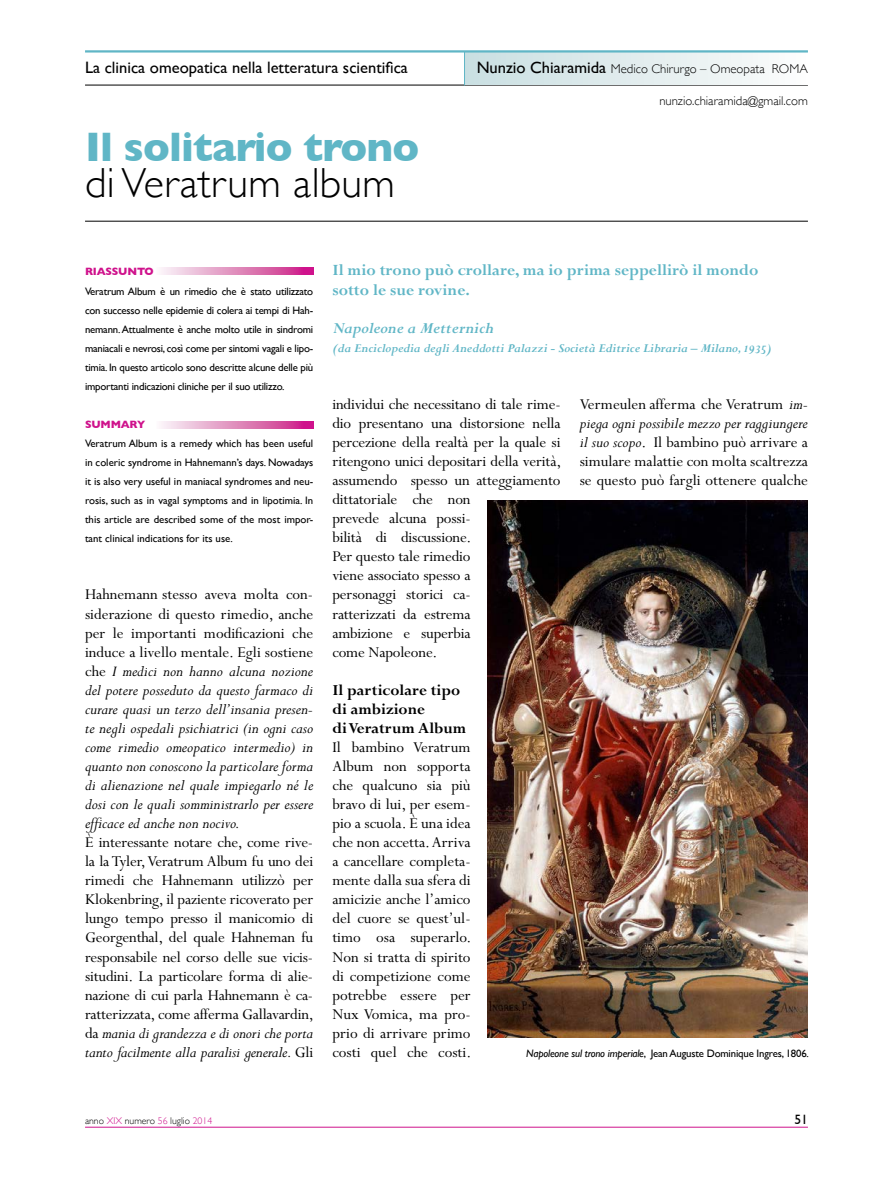
<style>
.page{position:relative;width:893px;height:1191px;background:#fff}
.page>*{position:absolute;margin:0;border:0;box-sizing:border-box;transform-origin:0 0}
.t1{font:700 42px "Gill Sans";letter-spacing:-.02em;color:#60b6c6}
.t2{font:300 42px "Gill Sans";letter-spacing:.01em;color:#000}
.t3{font:17.25px/19px "Perpetua Bold Os F";color:#60b6c6}
.t4{font:17.25px "Perpetua Bold Italic Os F";color:#60b6c6}
.t5{font:16.8px/19px "Perpetua";letter-spacing:-.01em;color:#000;text-align:justify}
.t6{font:italic 16.8px/19px "Perpetua";color:#000;text-align:justify}
.t7{font:700 16.8px/19px "Perpetua";color:#000}
.t8{font:16.5px "Gill Sans";color:#000}
.t9{font:13.5px "Perpetua Bold Italic Os F";color:#60b6c6}
.t10{font:13.5px "Gill Sans";color:#000}
.t11{font:300 12.75px "Gill Sans";color:#000}
.t12{font:10.8px/19px "Gill Sans";letter-spacing:-.015em;color:#000;text-align:justify}
.t13{font:700 10.8px "Gill Sans";letter-spacing:-.02em;color:#cf128c}
.t14{font:300 9.75px "Gill Sans";color:#000}
.s1{font-weight:400;font-size:16.5px}
.s2{font-style:normal}
.s3{font-style:italic}
.s4{color:#cf128c}
</style>
<div class="page">
<hr style="left:85px;top:1126px;width:723px;height:1px;background:#cf128c">
<hr style="left:85px;top:85px;width:723px;height:1px;background:#000">
<div style="left:464px;top:51px;width:343px;height:34px;background:linear-gradient(to right,#c9dee1,#fcfcfc)"></div>
<hr style="left:85px;top:50px;width:723px;height:3px;background:#60b6c6">
<hr style="left:464px;top:51px;width:1px;height:34px;background:#60b6c6">
<svg style="left:161px;top:267px;width:152px;height:7px"></svg>
<svg style="left:161px;top:421px;width:152px;height:8px"></svg>
<img style="left:488px;top:500px;width:320px;height:537px">
<hr style="left:85px;top:221px;width:723px;height:1px;background:#000">
<p class="t8" style="left:85px;top:58px;width:324px">La clinica omeopatica nella letteratura scientifica</p>
<p class="t11" style="left:477px;top:59px;width:333px"><span class="s1">Nunzio Chiaramida</span> Medico Chirurgo – Omeopata ROMA</p>
<h1 class="t1" style="left:85px;top:113px;width:336px">Il solitario trono</h1>
<h1 class="t2" style="left:85px;top:150px;width:311px">di Veratrum album</h1>
<p class="t11" style="left:659px;top:90px;width:150px">nunzio.chiaramida@gmail.com</p>
<p class="t13" style="left:85px;top:263px;width:70px">RIASSUNTO</p>
<p class="t12" style="left:85px;top:281px;width:230px">Veratrum Album è un rimedio che è stato utilizzato con successo nelle epidemie di colera ai tempi di Hah&shy;nemann. Attualmente è anche molto utile in sindromi maniacali e nevrosi, così come per sintomi vagali e lipo&shy;timia. In questo articolo sono descritte alcune delle più importanti indicazioni cliniche per il suo utilizzo.</p>
<p class="t13" style="left:85px;top:416px;width:62px">SUMMARY</p>
<p class="t12" style="left:85px;top:434px;width:230px">Veratrum Album is a remedy which has been useful in coleric syndrome in Hahnemann’s days. Nowadays it is also very useful in maniacal syndromes and neu&shy;rosis, such as in vagal symptoms and in lipotimia. In this article are described some of the most impor&shy;tant clinical indications for its use.</p>
<p class="t6" style="left:85px;top:585px;width:230px"><span class="s2">Hahnemann stesso aveva molta con&shy;siderazione di questo rimedio, anche per le importanti modificazioni che induce a livello mentale. Egli sostiene che</span> I medici non hanno alcuna nozione del potere posseduto da questo farmaco di curare quasi un terzo dell’insania presen&shy;te negli ospedali psichiatrici (in ogni caso come rimedio omeopatico intermedio) in quanto non conoscono la particolare forma di alienazione nel quale impiegarlo né le dosi con le quali somministrarlo per essere efficace ed anche non nocivo.</p>
<p class="t5" style="left:85px;top:833px;width:230px">È interessante notare che, come rive&shy;la la Tyler, Veratrum Album fu uno dei rimedi che Hahnemann utilizzò per Klokenbring, il paziente ricoverato per lungo tempo presso il manicomio di Georgenthal, del quale Hahneman fu responsabile nel corso delle sue vicis&shy;situdini. La particolare forma di alie&shy;nazione di cui parla Hahnemann è ca&shy;ratterizzata, come afferma Gallavardin, da <span class="s3">mania di grandezza e di onori che porta tanto facilmente alla paralisi generale.</span> Gli</p>
<p class="t3" style="left:332px;top:261px;width:428px">Il mio trono può crollare, ma io prima seppellirò il mondo sotto le sue rovine.</p>
<p class="t4" style="left:332px;top:319px;width:163px">Napoleone a Metternich</p>
<p class="t9" style="left:332px;top:341px;width:441px">(da Enciclopedia degli Aneddotti Palazzi - Società Editrice Libraria – Milano, 1935)</p>
<p class="t5" style="left:332px;top:395px;width:230px;text-align:left">individui che necessitano di tale rime&shy;dio presentano una distorsione nella percezione della realtà per la quale si ritengono unici depositari della verità, assumendo spesso un atteggiamento dittatoriale che non<br>prevede alcuna possi-<br>bilità di discussione.<br>Per questo tale rimedio<br>viene associato spesso a<br>personaggi storici ca-<br>ratterizzati da estrema<br>ambizione e superbia<br>come Napoleone.</p>
<p class="t7" style="left:332px;top:681px;width:135px">Il particolare tipo di ambizione<br>di Veratrum Album</p>
<p class="t5" style="left:332px;top:738px;width:140px">Il bambino Veratrum Album non sopporta che qualcuno sia più bravo di lui, per esem&shy;pio a scuola. È una idea che non accetta. Arriva a cancellare completa&shy;mente dalla sua sfera di amicizie anche l’amico del cuore se quest’ul&shy;timo osa superarlo.<br>Non si tratta di spirito di competizione come potrebbe essere per Nux Vomica, ma pro&shy;prio di arrivare primo costi quel che costi.</p>
<p class="t5" style="left:580px;top:395px;width:230px">Vermeulen afferma che Veratrum <span class="s3">im&shy;piega ogni possibile mezzo per raggiungere il suo scopo</span>. Il bambino può arrivare a simulare malattie con molta scaltrezza se questo può fargli ottenere qualche</p>
<p class="t12" style="left:526px;top:1043px;width:284px"><span class="s3">Napoleone sul trono imperiale</span>, Jean Auguste Dominique Ingres, 1806.</p>
<p class="t14" style="left:85px;top:1113px;width:129px">anno <span class="s4">XIX</span> numero <span class="s4">56</span> luglio <span class="s4">2014</span></p>
<p class="t10" style="left:794px;top:1111px;width:15px">51</p>
</div>
